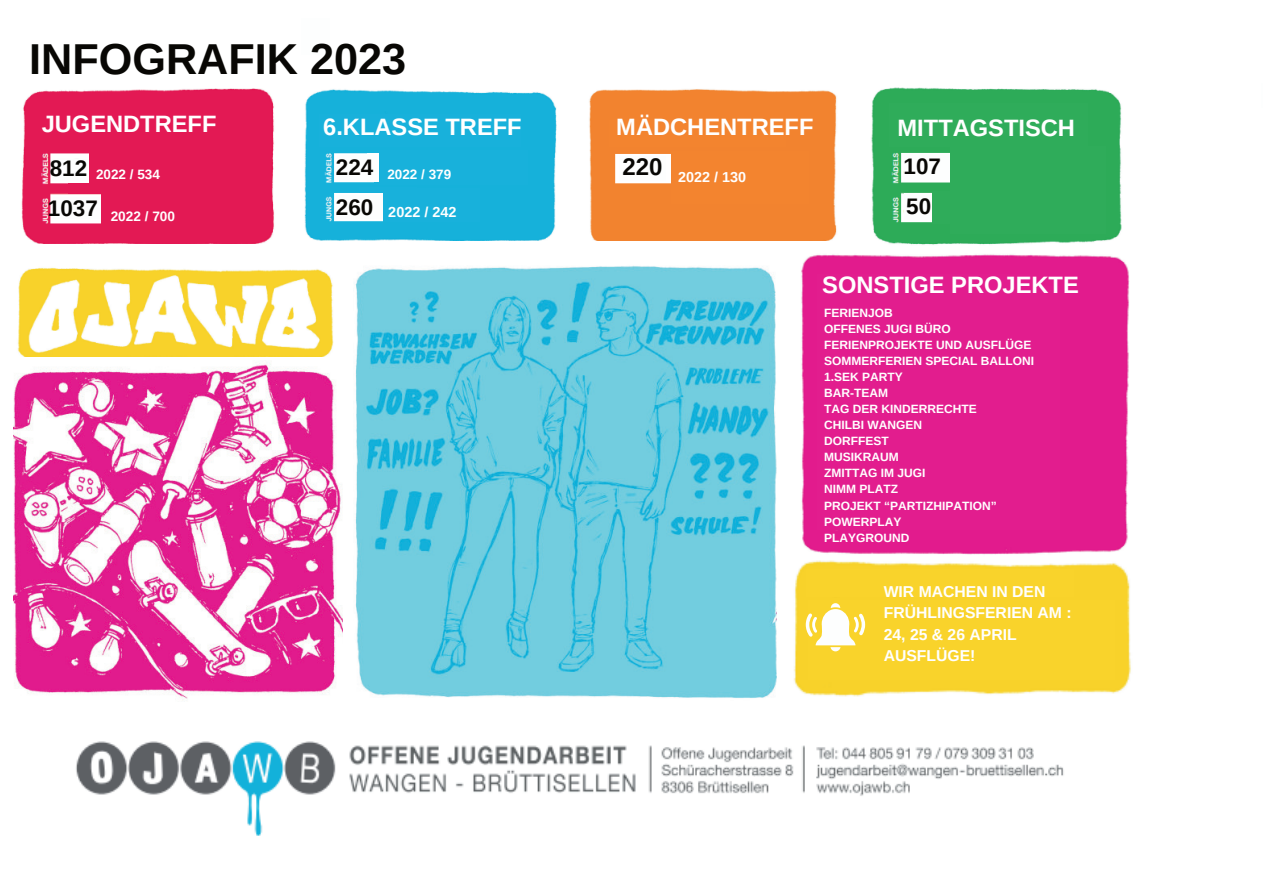
<style>
.page{position:relative;width:1263px;height:894px;background:#fff}
.page>*{position:absolute;margin:0;border:0;box-sizing:border-box;transform-origin:0 0}
.t1{font:700 43.2px "Arimo";color:#080704}
.t2{font:700 23.7px "Arimo";color:#fff}
.t3{font:700 22.5px/40.5px "Arimo";color:#080704}
.t4{font:700 15.75px/21.3px "Arimo";color:#fff}
.t5{font:700 14.4px "Arimo";color:#fff}
.t6{font:700 13.65px "Arimo";color:#fff}
.t7{font:700 13.5px "Arimo";color:#fff}
.t8{font:700 12px/16px "Arimo";color:#fff}
</style>
<div class="page">
<img style="left:13px;top:363px;width:330px;height:336px">
<img style="left:18px;top:268px;width:316px;height:89px">
<img style="left:355px;top:266px;width:421px;height:432px">
<img style="left:589px;top:89px;width:248px;height:151px">
<img style="left:21px;top:88px;width:253px;height:156px">
<img style="left:304px;top:89px;width:253px;height:151px">
<img style="left:871px;top:87px;width:251px;height:158px">
<div style="left:889px;top:103px;width:198px;height:44px;background:#2fac5a"></div>
<img style="left:801px;top:254px;width:329px;height:301px">
<img style="left:793px;top:560px;width:338px;height:137px">
<img style="left:76px;top:741px;width:988px;height:95px">
<div style="left:609px;top:120px;width:176px;height:27px;background:#f3842f"></div>
<div style="left:319px;top:114px;width:202px;height:33px;background:#18b1db"></div>
<div style="left:37px;top:107px;width:209px;height:42px;background:#e31954"></div>
<div style="left:817px;top:274px;width:215px;height:23px;background:#e21d8e"></div>
<div style="left:806px;top:568px;width:268px;height:28px;background:#f9d32b"></div>
<div style="left:817px;top:287px;width:243px;height:242px;background:#e21d8e"></div>
<div style="left:53px;top:159px;width:46px;height:21px;background:#fdfefe"></div>
<div style="left:54px;top:197px;width:46px;height:21px;background:#fdfefe"></div>
<div style="left:375px;top:150px;width:153px;height:35px;background:#18b1db"></div>
<div style="left:336px;top:195px;width:47px;height:23px;background:#fdfefe"></div>
<div style="left:68px;top:184px;width:66px;height:10px;background:#e31954"></div>
<div style="left:89px;top:147px;width:108px;height:44px;background:#e31954"></div>
<div style="left:337px;top:155px;width:34px;height:24px;background:#fdfefe"></div>
<div style="left:619px;top:157px;width:47px;height:24px;background:#fdfefe"></div>
<div style="left:671px;top:151px;width:137px;height:53px;background:#f3842f"></div>
<div style="left:904px;top:153px;width:46px;height:27px;background:#fdfefe"></div>
<div style="left:950px;top:147px;width:155px;height:87px;background:#2fac5a"></div>
<div style="left:904px;top:193px;width:46px;height:27px;background:#fdfefe"></div>
<div style="left:808px;top:599px;width:307px;height:80px;background:#f9d32b"></div>
<div style="left:384px;top:189px;width:96px;height:33px;background:#18b1db"></div>
<div style="left:367px;top:153px;width:11px;height:29px;background:#fdfefe"></div>
<div style="left:101px;top:187px;width:168px;height:38px;background:#e31954"></div>
<div style="left:202px;top:206px;width:49px;height:30px;background:#e31954"></div>
<div style="left:359px;top:187px;width:58px;height:6px;background:#18b1db"></div>
<div style="left:932px;top:191px;width:155px;height:33px;background:#2fac5a"></div>
<svg style="left:806px;top:603px;width:59px;height:48px"></svg>
<h1 class="t1" style="left:29px;top:29px;width:378px">INFOGRAFIK 2023</h1>
<h2 class="t2" style="left:42px;top:107px;width:176px">JUGENDTREFF</h2>
<h2 class="t2" style="left:616px;top:111px;width:199px">MÄDCHENTREFF</h2>
<h2 class="t2" style="left:323px;top:111px;width:200px">6.KLASSE TREFF</h2>
<h2 class="t2" style="left:898px;top:111px;width:179px">MITTAGSTISCH</h2>
<h3 class="t3" style="left:48px;top:148px;width:51px">812<br>1037</h3>
<p class="t7" style="left:96px;top:165px;width:65px">2022 / 534</p>
<p class="t6" style="left:111px;top:207px;width:66px">2022 / 700</p>
<p class="t7" style="left:336px;top:165px;width:117px"><sup>224</sup> 2022 / 379</p>
<p class="t5" style="left:388px;top:202px;width:70px">2022 / 242</p>
<h3 class="t3" style="left:336px;top:187px;width:39px">260</h3>
<p class="t5" style="left:622px;top:167px;width:125px"><sup>220</sup> 2022 / 130</p>
<h3 class="t3" style="left:903px;top:146px;width:39px">107<br>50</h3>
<h2 class="t2" style="left:822px;top:268px;width:258px">SONSTIGE PROJEKTE</h2>
<p class="t8" style="left:824px;top:305px;width:212px">FERIENJOB<br>OFFENES JUGI BÜRO<br>FERIENPROJEKTE UND AUSFLÜGE<br>SOMMERFERIEN SPECIAL BALLONI<br>1.SEK PARTY<br>BAR-TEAM<br>TAG DER KINDERRECHTE<br>CHILBI WANGEN<br>DORFFEST<br>MUSIKRAUM<br>ZMITTAG IM JUGI<br>NIMM PLATZ<br>PROJEKT “PARTIZHIPATION”<br>POWERPLAY<br>PLAYGROUND</p>
<h3 class="t4" style="left:884px;top:580px;width:189px">WIR MACHEN IN DEN<br>FRÜHLINGSFERIEN AM :<br>24, 25 &amp; 26 APRIL<br>AUSFLÜGE!</h3>
</div>
